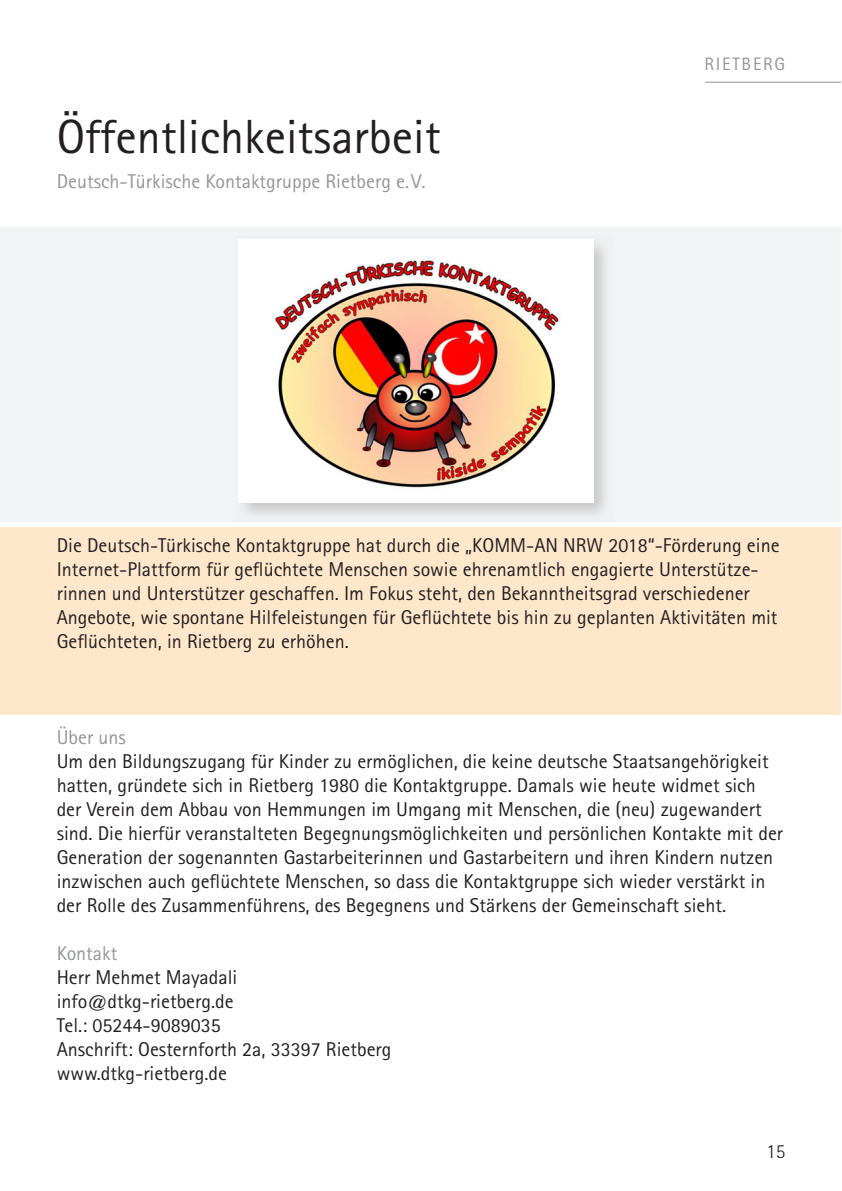
<style>
.page{position:relative;width:842px;height:1191px;background:#fff}
.page>*{position:absolute;margin:0;border:0;box-sizing:border-box;transform-origin:0 0}
.t1{font:48px "Rotis Sans Serif";color:#231f20}
.t2{font:20px/24px "Rotis Sans Serif";color:#231f20}
.t3{font:20px "Rotis Sans Serif";color:#939598}
.t4{font:300 20px "Rotis Sans Serif";color:#231f20}
.t5{font:18px "Rotis Sans Serif";letter-spacing:.1em;color:#939598}
</style>
<div class="page">
<div style="left:0;top:527px;width:840px;height:187px;background:#fee7cb"></div>
<div style="left:0;top:227px;width:840px;height:295px;background:#f2f3f4"></div>
<div style="left:235px;top:236px;width:378px;height:287px;background:#231f20;opacity:.2"></div>
<img style="left:239px;top:240px;width:354px;height:263px">
<hr style="left:705px;top:82px;width:135px;height:1px;background:#939598">
<h1 class="t1" style="left:57px;top:108px;width:385px">Öffentlichkeitsarbeit</h1>
<p class="t3" style="left:57px;top:170px;width:370px">Deutsch-Türkische Kontaktgruppe Rietberg e.V.</p>
<p class="t5" style="left:704px;top:54px;width:82px">RIETBERG</p>
<p class="t2" style="left:57px;top:533px;width:724px">Die Deutsch-Türkische Kontaktgruppe hat durch die „KOMM-AN NRW 2018“-Förderung eine Internet-Plattform für geflüchtete Menschen sowie ehrenamtlich engagierte Unterstütze&shy;rinnen und Unterstützer geschaffen. Im Fokus steht, den Bekanntheitsgrad verschiedener Angebote, wie spontane Hilfeleistungen für Geflüchtete bis hin zu geplanten Aktivitäten mit Geflüchteten, in Rietberg zu erhöhen.</p>
<p class="t3" style="left:57px;top:725px;width:71px">Über uns</p>
<p class="t2" style="left:57px;top:749px;width:728px">Um den Bildungszugang für Kinder zu ermöglichen, die keine deutsche Staatsangehörigkeit hatten, gründete sich in Rietberg 1980 die Kontaktgruppe. Damals wie heute widmet sich der Verein dem Abbau von Hemmungen im Umgang mit Menschen, die (neu) zugewandert sind. Die hierfür veranstalteten Begegnungsmöglichkeiten und persönlichen Kontakte mit der Generation der sogenannten Gastarbeiterinnen und Gastarbeitern und ihren Kindern nutzen inzwischen auch geflüchtete Menschen, so dass die Kontaktgruppe sich wieder verstärkt in der Rolle des Zusammenführens, des Begegnens und Stärkens der Gemeinschaft sieht.</p>
<p class="t3" style="left:57px;top:941px;width:62px">Kontakt</p>
<p class="t2" style="left:57px;top:965px;width:336px">Herr Mehmet Mayadali info@dtkg-rietberg.de<br>Tel.: 05244-9089035<br>Anschrift: Oesternforth 2a, 33397 Rietberg www.dtkg-rietberg.de</p>
<p class="t4" style="left:766px;top:1139px;width:21px">15</p>
</div>
